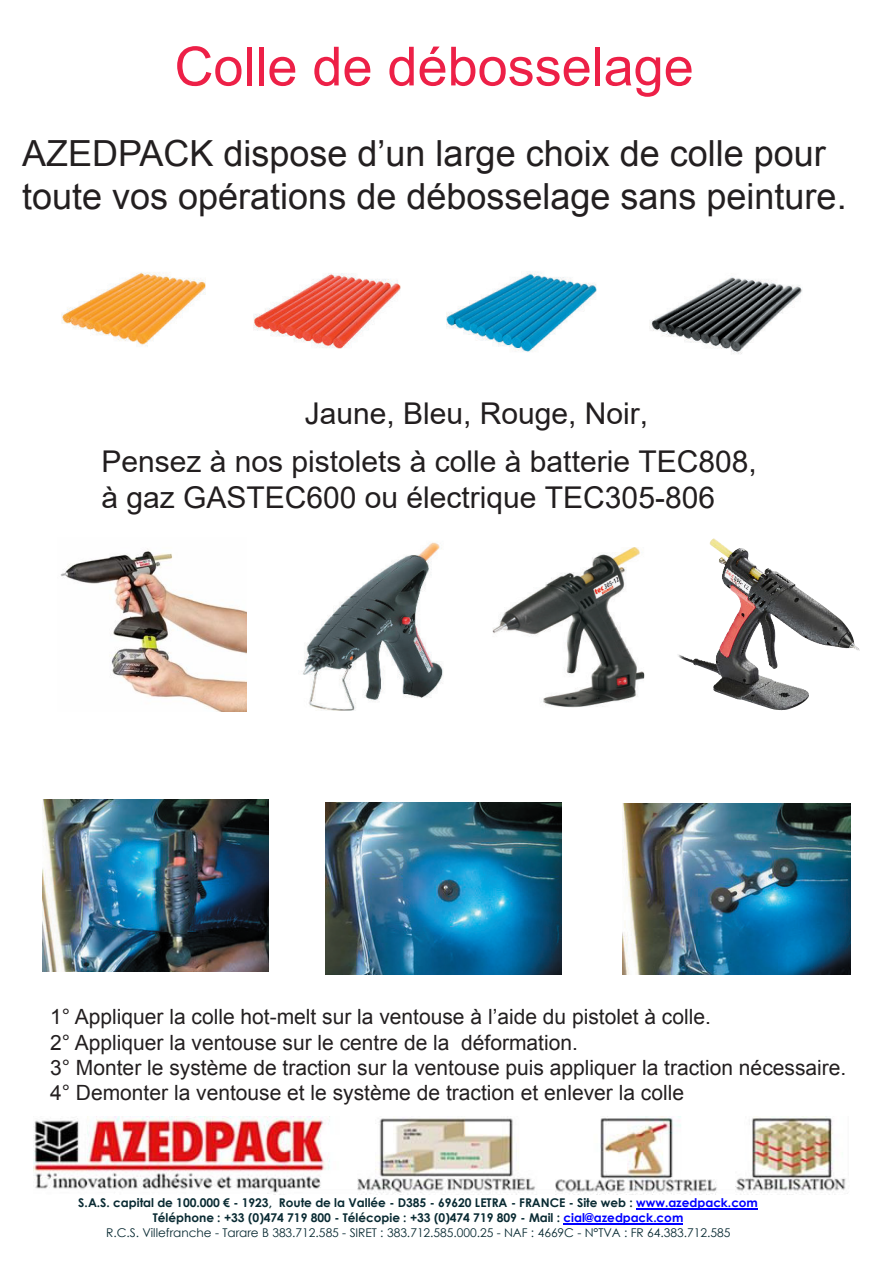
<style>
.page{position:relative;width:893px;height:1263px;background:#fff}
.page>*{position:absolute;margin:0;border:0;box-sizing:border-box;transform-origin:0 0}
.t1{font:54px "Arial";color:#ed2047}
.t2{font:36px/43.2px "Arial";color:#231f20}
.t3{font:30px/47.4px "Arial";color:#221e1f}
.t4{font:21px/25.2px "Arial";color:#231f20}
.t5{font:700 12px/14.7px "Century Gothic";color:#0a2b33;text-align:center}
.s1{color:#00f}
.s2{font-weight:400}
</style>
<div class="page">
<img style="left:61px;top:272px;width:145px;height:75px">
<img style="left:253px;top:273px;width:148px;height:76px">
<img style="left:446px;top:272px;width:151px;height:80px">
<img style="left:651px;top:277px;width:151px;height:77px">
<img style="left:42px;top:799px;width:227px;height:173px">
<img style="left:326px;top:802px;width:236px;height:172px">
<img style="left:622px;top:803px;width:229px;height:171px">
<img style="left:33px;top:1117px;width:815px;height:77px">
<hr style="left:564px;top:1223px;width:119px;height:1px;background:#00f">
<hr style="left:636px;top:1208px;width:122px;height:1px;background:#00f">
<img style="left:60px;top:551px;width:186px;height:160px">
<img style="left:302px;top:542px;width:141px;height:169px">
<img style="left:710px;top:539px;width:14px;height:16px">
<img style="left:492px;top:547px;width:152px;height:161px">
<h1 class="t1" style="left:174px;top:31px;width:521px">Colle de débosselage</h1>
<h2 class="t2" style="left:22px;top:132px;width:826px">AZEDPACK dispose d’un large choix de colle pour toute vos opérations de débosselage sans peinture.</h2>
<h3 class="t3" style="left:101px;top:390px;width:657px;text-indent:203px">Jaune, Bleu, Rouge, Noir,<br>Pensez à nos pistolets à colle à batterie TEC808,</h3>
<h3 class="t3" style="left:101px;top:473px;width:615px">à gaz GASTEC600 ou électrique TEC305-806</h3>
<p class="t4" style="left:50px;top:1005px;width:798px">1° Appliquer la colle hot-melt sur la ventouse à l’aide du pistolet à colle.<br>2° Appliquer la ventouse sur le centre de la déformation.<br>3° Monter le système de traction sur la ventouse puis appliquer la traction nécessaire.<br>4° Demonter la ventouse et le système de traction et enlever la colle</p>
<p class="t5" style="left:78px;top:1195px;width:681px">S.A.S. capital de 100.000 € - 1923, Route de la Vallée - D385 - 69620 LETRA - FRANCE - Site web : <span class="s1">www.azedpack.com<br></span>Téléphone : +33 (0)474 719 800 - Télécopie : +33 (0)474 719 809 - Mail : <span class="s1">cial@azedpack.com<br></span><span class="s2">R.C.S. Villefranche - Tarare B 383.712.585 - SIRET : 383.712.585.000.25 - NAF : 4669C - N°TVA : FR 64.383.712.585</span></p>
</div>
